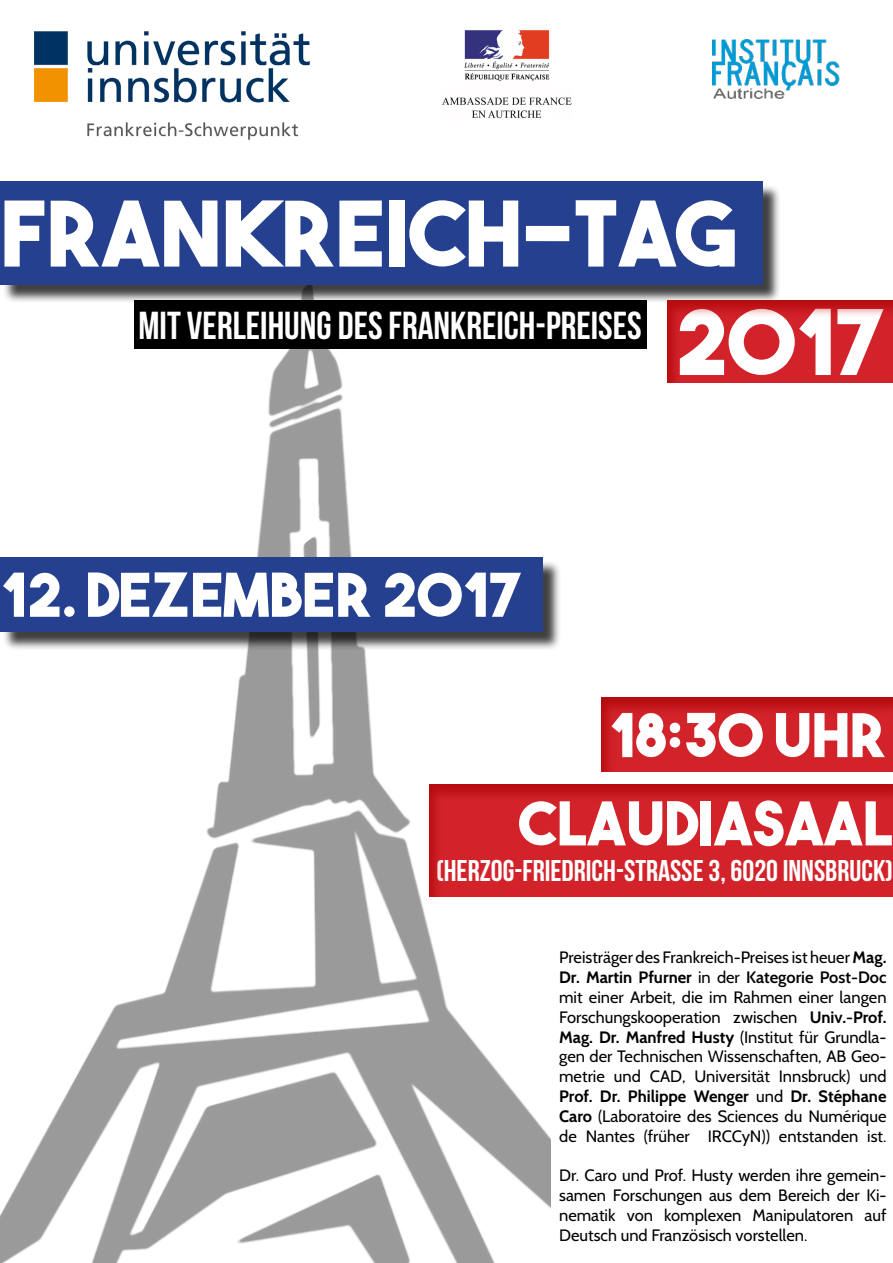
<style>
.page{position:relative;width:893px;height:1263px;background:#fff}
.page>*{position:absolute;margin:0;border:0;box-sizing:border-box;transform-origin:0 0}
.t1{font:90px "The Bold Font";color:#fff}
.t2{font:60px "The Bold Font";color:#fff}
.t3{font:39px "Bebas Neue";color:#fff}
.t4{font:30px "Bebas Neue";color:#fff}
.t5{font:16.5px/19.8px "Cabin";color:#000;text-align:justify}
.s1{font-weight:700}
.s2{font-weight:600}
</style>
<div class="page">
<img style="left:0;top:284px;width:551px;height:979px">
<div style="left:2px;top:183px;width:779px;height:120px;background:#000;opacity:.75"></div>
<div style="left:0;top:181px;width:762px;height:103px;background:#25408f"></div>
<div style="left:2px;top:559px;width:559px;height:91px;background:#000;opacity:.75"></div>
<div style="left:0;top:557px;width:542px;height:74px;background:#25408f"></div>
<div style="left:654px;top:285px;width:239px;height:112px;background:#d2232a;opacity:.75"></div>
<img style="left:34px;top:31px;width:276px;height:109px">
<div style="left:416px;top:772px;width:477px;height:126px;background:#d2232a;opacity:.75"></div>
<div style="left:587px;top:685px;width:306px;height:87px;background:#d2232a;opacity:.75"></div>
<div style="left:134px;top:300px;width:512px;height:49px;background:#000"></div>
<img style="left:443px;top:30px;width:128px;height:89px">
<img style="left:712px;top:39px;width:128px;height:60px">
<h1 class="t1" style="left:0;top:177px;width:739px">FRANKREICH-TAG</h1>
<h3 class="t3" style="left:139px;top:304px;width:505px">MIT VERLEIHUNG DES FRANKREICH-PREISES</h3>
<h1 class="t1" style="left:675px;top:285px;width:212px">2017</h1>
<h2 class="t2" style="left:0;top:557px;width:524px">12. DEZEMBER 2017</h2>
<h2 class="t2" style="left:608px;top:697px;width:279px">18:30 UHR</h2>
<h2 class="t2" style="left:519px;top:786px;width:375px">CLAUDIASAAL</h2>
<h3 class="t4" style="left:436px;top:855px;width:458px">(HERZOG-FRIEDRICH-STRAßE 3, 6020 INNSBRUCK)</h3>
<p class="t5" style="left:559px;top:947px;width:329px">Preisträger des Frankreich-Preises ist heuer <span class="s1">Mag.<br>Dr. Martin Pfurner</span> in der <span class="s2">Kategorie Post-Doc </span>mit einer Arbeit, die im Rahmen einer langen Forschungskooperation zwischen <span class="s1">Univ.-Prof.<br>Mag. Dr. Manfred Husty</span> (Institut für Grundla&shy;gen der Technischen Wissenschaften, AB Geo&shy;metrie und CAD, Universität Innsbruck) und <span class="s1">Prof. Dr. Philippe Wenger</span> und <span class="s1">Dr. Stéphane Caro</span> (Laboratoire des Sciences du Numérique de Nantes (früher IRCCyN)) entstanden ist.</p>
<p class="t5" style="left:559px;top:1165px;width:329px">Dr. Caro und Prof. Husty werden ihre gemein&shy;samen Forschungen aus dem Bereich der Ki&shy;nematik von komplexen Manipulatoren auf Deutsch und Französisch vorstellen.</p>
</div>
